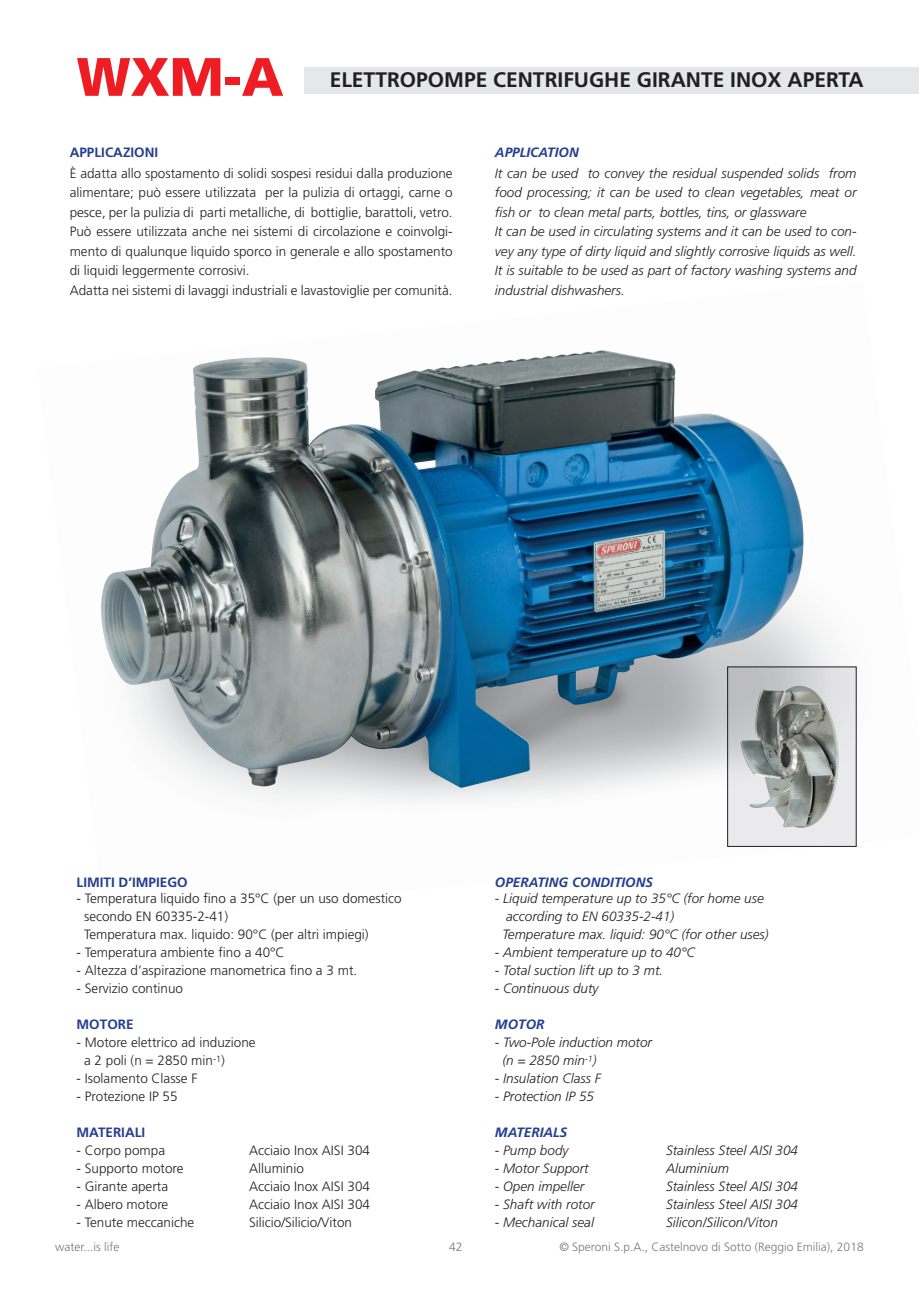
<style>
.page{position:relative;width:919px;height:1289px;background:#fff}
.page>*{position:absolute;margin:0;border:0;box-sizing:border-box;transform-origin:0 0}
.t1{font:900 54px "Frutiger LT Std";color:#ee1d23}
.t2{font:700 21px "Frutiger LT Std";color:#231f20}
.t3{font:300 13.5px/19.5px "Frutiger LT Std";color:#231f20}
.t4{font:italic 300 13.5px/19.5px "Frutiger LT Std";color:#231f20}
.t5{font:italic 700 13.5px "Frutiger LT Std";color:#253f8e}
.t6{font:700 13.5px "Frutiger LT Std";color:#253f8e}
.t7{font:300 12px "Frutiger LT Std";color:#76787b}
</style>
<div class="page">
<div style="left:145px;top:67px;width:773px;height:27px;background:#e6e7e9"></div>
<div style="left:77px;top:55px;width:226px;height:60px;background:#fff"></div>
<img style="left:219px;top:350px;width:638px;height:497px">
<img style="left:101px;top:350px;width:499px;height:436px">
<h1 class="t1" style="left:77px;top:44px;width:208px">WXM-A</h1>
<h2 class="t2" style="left:330px;top:67px;width:535px">ELETTROPOMPE CENTRIFUGHE GIRANTE INOX APERTA</h2>
<p class="t6" style="left:70px;top:144px;width:90px">APPLICAZIONI</p>
<p class="t3" style="left:70px;top:163px;width:384px">È adatta allo spostamento di solidi sospesi residui dalla produzione alimentare; può essere utilizzata per la pulizia di ortaggi, carne o pesce, per la pulizia di parti metalliche, di bottiglie, barattoli, vetro.<br>Può essere utilizzata anche nei sistemi di circolazione e coinvolgi&shy;mento di qualunque liquido sporco in generale e allo spostamento di liquidi leggermente corrosivi.<br>Adatta nei sistemi di lavaggi industriali e lavastoviglie per comunità.</p>
<p class="t5" style="left:495px;top:144px;width:85px">APPLICATION</p>
<p class="t4" style="left:495px;top:163px;width:363px">It can be used to convey the residual suspended solids from food processing; it can be used to clean vegetables, meat or fish or to clean metal parts, bottles, tins, or glassware<br>It can be used in circulating systems and it can be used to con&shy;vey any type of dirty liquid and slightly corrosive liquids as well.<br>It is suitable to be used as part of factory washing systems and industrial dishwashers.</p>
<p class="t6" style="left:77px;top:874px;width:113px">LIMITI D’IMPIEGO</p>
<p class="t3" style="left:84px;top:889px;width:319px;line-height:18px;text-indent:-8px">- Temperatura liquido fino a 35°C (per un uso domestico secondo EN 60335-2-41)<br>Temperatura max. liquido: 90°C (per altri impiegi)</p>
<p class="t3" style="left:77px;top:942px;width:209px">- Temperatura ambiente fino a 40°C</p>
<p class="t3" style="left:77px;top:960px;width:282px">- Altezza d’aspirazione manometrica fino a 3 mt.</p>
<p class="t3" style="left:77px;top:978px;width:108px">- Servizio continuo</p>
<p class="t6" style="left:77px;top:1016px;width:59px">MOTORE</p>
<p class="t3" style="left:84px;top:1033px;width:173px;line-height:18px;text-indent:-8px">- Motore elettrico ad induzione a 2 poli (n = 2850 min<sup>-1</sup>)</p>
<p class="t3" style="left:77px;top:1068px;width:122px">- Isolamento Classe F</p>
<p class="t3" style="left:77px;top:1086px;width:103px">- Protezione IP 55</p>
<p class="t6" style="left:77px;top:1124px;width:70px">MATERIALI</p>
<p class="t3" style="left:77px;top:1140px;width:90px">- Corpo pompa</p>
<p class="t3" style="left:249px;top:1140px;width:122px">Acciaio Inox AISI 304</p>
<p class="t3" style="left:77px;top:1158px;width:109px">- Supporto motore</p>
<p class="t3" style="left:249px;top:1158px;width:56px">Alluminio</p>
<p class="t3" style="left:77px;top:1176px;width:93px">- Girante aperta</p>
<p class="t3" style="left:249px;top:1176px;width:122px">Acciaio Inox AISI 304</p>
<p class="t3" style="left:77px;top:1194px;width:93px">- Albero motore</p>
<p class="t3" style="left:249px;top:1194px;width:122px">Acciaio Inox AISI 304</p>
<p class="t3" style="left:77px;top:1212px;width:119px">- Tenute meccaniche</p>
<p class="t3" style="left:249px;top:1212px;width:104px">Silicio/Silicio/Viton</p>
<p class="t5" style="left:495px;top:874px;width:160px">OPERATING CONDITIONS</p>
<p class="t4" style="left:502px;top:889px;width:267px;line-height:18px;text-indent:-8px">- Liquid temperature up to 35°C (for home use according to EN 60335-2-41)<br>Temperature max. liquid: 90°C (for other uses)</p>
<p class="t4" style="left:495px;top:942px;width:201px">- Ambient temperature up to 40°C</p>
<p class="t4" style="left:495px;top:960px;width:170px">- Total suction lift up to 3 mt.</p>
<p class="t4" style="left:495px;top:978px;width:105px">- Continuous duty</p>
<p class="t5" style="left:495px;top:1016px;width:51px">MOTOR</p>
<p class="t4" style="left:502px;top:1033px;width:151px;line-height:18px;text-indent:-8px">- Two-Pole induction motor (n = 2850 min<sup>-1</sup>)</p>
<p class="t4" style="left:495px;top:1068px;width:107px">- Insulation Class F</p>
<p class="t4" style="left:495px;top:1086px;width:101px">- Protection IP 55</p>
<p class="t5" style="left:495px;top:1124px;width:74px">MATERIALS</p>
<p class="t4" style="left:495px;top:1140px;width:75px">- Pump body</p>
<p class="t4" style="left:666px;top:1140px;width:134px">Stainless Steel AISI 304</p>
<p class="t4" style="left:495px;top:1158px;width:95px">- Motor Support</p>
<p class="t4" style="left:666px;top:1158px;width:65px">Aluminium</p>
<p class="t4" style="left:495px;top:1176px;width:91px">- Open impeller</p>
<p class="t4" style="left:666px;top:1176px;width:134px">Stainless Steel AISI 304</p>
<p class="t4" style="left:495px;top:1194px;width:101px">- Shaft with rotor</p>
<p class="t4" style="left:666px;top:1194px;width:134px">Stainless Steel AISI 304</p>
<p class="t4" style="left:495px;top:1212px;width:100px">- Mechanical seal</p>
<p class="t4" style="left:666px;top:1212px;width:113px">Silicon/Silicon/Viton</p>
<p class="t7" style="left:55px;top:1240px;width:66px">water...is life</p>
<p class="t7" style="left:449px;top:1240px;width:15px">42</p>
<p class="t7" style="left:559px;top:1240px;width:306px">© Speroni S.p.A., Castelnovo di Sotto (Reggio Emilia), 2018</p>
</div>
